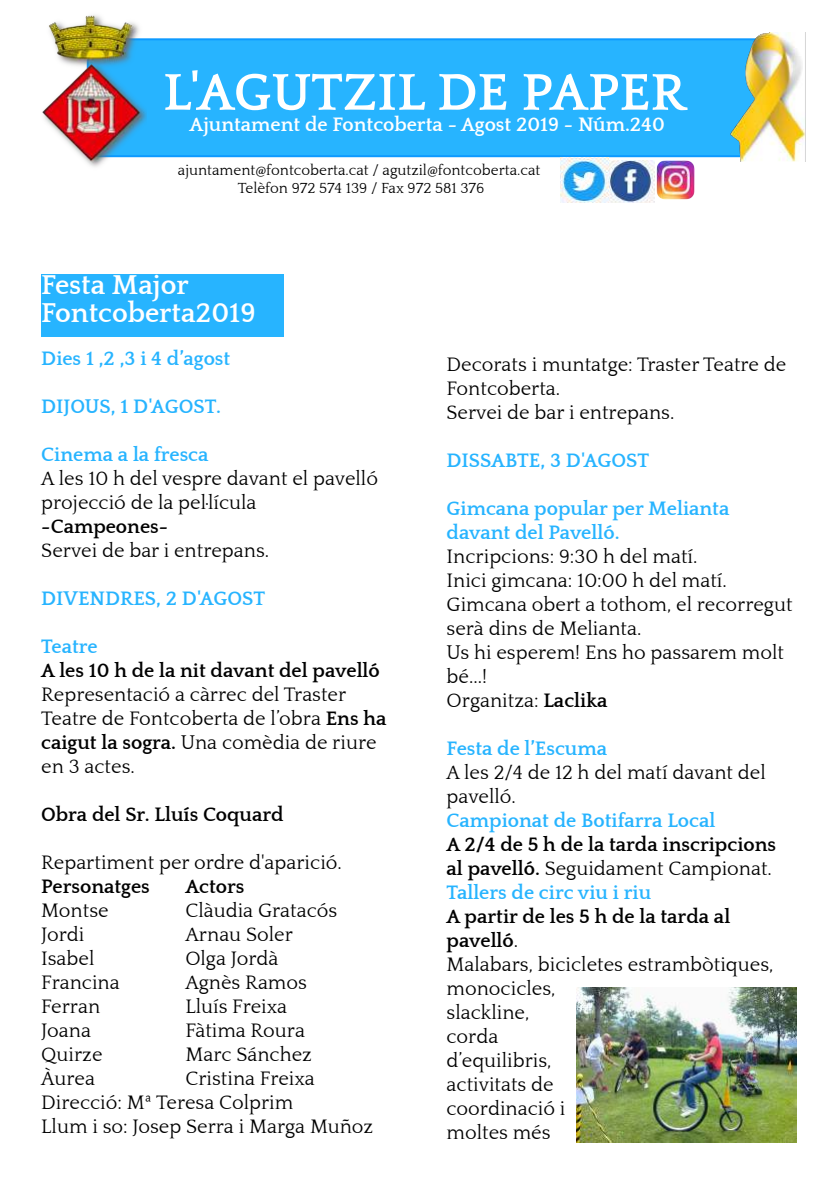
<style>
.page{position:relative;width:840px;height:1191px;background:#fff}
.page>*{position:absolute;margin:0;border:0;box-sizing:border-box;transform-origin:0 0}
.t1{font:700 54px "Quattrocento";color:#fff}
.t2{font:700 28px/28px "Quattrocento";color:#fff}
.t3{font:20px/24px "Quattrocento";color:#000}
.t4{font:700 20px/24px "Quattrocento";color:#27b4ff}
.t5{font:700 20px/24px "Quattrocento";color:#000}
.t6{font:700 20px "Quattrocento";color:#fff}
.t7{font:15px/18px "Quattrocento";color:#000;text-align:center}
.s1{font-weight:700}
.s2{font-weight:400}
.s3{color:#27b4ff}
</style>
<div class="page">
<div style="left:88px;top:39px;width:690px;height:117px;background:#27b4ff"></div>
<div style="left:87px;top:38px;width:692px;height:119px;border:2px solid #0d9aff"></div>
<img style="left:42px;top:15px;width:105px;height:152px">
<img style="left:730px;top:32px;width:74px;height:130px">
<div style="left:41px;top:275px;width:242px;height:62px;background:#27b4ff"></div>
<img style="left:608px;top:160px;width:46px;height:43px">
<img style="left:559px;top:157px;width:49px;height:46px">
<img style="left:656px;top:161px;width:38px;height:38px">
<img style="left:576px;top:987px;width:219px;height:155px">
<h1 class="t1" style="left:163px;top:64px;width:524px">L'AGUTZIL DE PAPER</h1>
<p class="t6" style="left:189px;top:114px;width:476px">Ajuntament de Fontcoberta - Agost 2019 - Núm.240</p>
<p class="t7" style="left:178px;top:162px;width:364px">ajuntament@fontcoberta.cat / agutzil@fontcoberta.cat<br>Telèfon 972 574 139 / Fax 972 581 376</p>
<h2 class="t2" style="left:41px;top:271px;width:216px">Festa Major<br>Fontcoberta2019</h2>
<p class="t4" style="left:41px;top:347px;width:190px">Dies 1 ,2 ,3 i 4 d’agost</p>
<p class="t4" style="left:41px;top:395px;width:181px">DIJOUS, 1 D'AGOST.</p>
<p class="t4" style="left:41px;top:443px;width:168px">Cinema a la fresca</p>
<p class="t3" style="left:41px;top:467px;width:338px">A les 10 h del vespre davant el pavelló projecció de la pel·lícula</p>
<p class="t5" style="left:41px;top:515px;width:128px">-Campeones-</p>
<p class="t3" style="left:41px;top:539px;width:229px">Servei de bar i entrepans.</p>
<p class="t4" style="left:41px;top:587px;width:225px">DIVENDRES, 2 D'AGOST</p>
<p class="t4" style="left:41px;top:635px;width:58px">Teatre</p>
<p class="t5" style="left:41px;top:659px;width:340px">A les 10 h de la nit davant del pavelló</p>
<p class="t3" style="left:41px;top:683px;width:346px">Representació a càrrec del Traster<br>Teatre de Fontcoberta de l’obra <span class="s1">Ens ha caigut la sogra.</span> Una comèdia de riure en 3 actes.</p>
<p class="t5" style="left:41px;top:803px;width:244px">Obra del Sr. Lluís Coquard</p>
<p class="t3" style="left:41px;top:851px;width:302px">Repartiment per ordre d'aparició.</p>
<p class="t5" style="left:41px;top:875px;width:110px">Personatges</p>
<p class="t5" style="left:185px;top:875px;width:60px">Actors</p>
<p class="t3" style="left:41px;top:899px;width:69px">Montse</p>
<p class="t3" style="left:185px;top:899px;width:153px">Clàudia Gratacós</p>
<p class="t3" style="left:41px;top:923px;width:45px">Jordi</p>
<p class="t3" style="left:185px;top:923px;width:109px">Arnau Soler</p>
<p class="t3" style="left:41px;top:947px;width:55px">Isabel</p>
<p class="t3" style="left:185px;top:947px;width:94px">Olga Jordà</p>
<p class="t3" style="left:41px;top:971px;width:80px">Francina</p>
<p class="t3" style="left:185px;top:971px;width:123px">Agnès Ramos</p>
<p class="t3" style="left:41px;top:995px;width:60px">Ferran</p>
<p class="t3" style="left:185px;top:995px;width:103px">Lluís Freixa</p>
<p class="t3" style="left:41px;top:1019px;width:51px">Joana</p>
<p class="t3" style="left:185px;top:1019px;width:121px">Fàtima Roura</p>
<p class="t3" style="left:41px;top:1043px;width:63px">Quirze</p>
<p class="t3" style="left:185px;top:1043px;width:128px">Marc Sánchez</p>
<p class="t3" style="left:41px;top:1067px;width:55px">Àurea</p>
<p class="t3" style="left:41px;top:1067px;width:333px;text-indent:144px">Cristina Freixa<br>Direcció: Mª Teresa Colprim<br>Llum i so: Josep Serra i Marga Muñoz</p>
<p class="t3" style="left:446px;top:353px;width:341px">Decorats i muntatge: Traster Teatre de<br>Fontcoberta.<br>Servei de bar i entrepans.</p>
<p class="t4" style="left:446px;top:449px;width:204px">DISSABTE, 3 D'AGOST</p>
<p class="t4" style="left:446px;top:497px;width:284px">Gimcana popular per Melianta davant del Pavelló.</p>
<p class="t3" style="left:446px;top:545px;width:347px">Incripcions: 9:30 h del matí.<br>Inici gimcana: 10:00 h del matí.<br>Gimcana obert a tothom, el recorregut serà dins de Melianta.<br>Us hi esperem! Ens ho passarem molt bé...!<br>Organitza: <span class="s1">Laclika</span></p>
<p class="t4" style="left:446px;top:737px;width:162px">Festa de l’Escuma</p>
<p class="t3" style="left:446px;top:761px;width:320px">A les 2/4 de 12 h del matí davant del pavelló.</p>
<p class="t4" style="left:446px;top:809px;width:270px">Campionat de Botifarra Local</p>
<p class="t5" style="left:446px;top:833px;width:331px">A 2/4 de 5 h de la tarda inscripcions al pavelló. <span class="s2">Seguidament Campionat.<br></span><span class="s3">Tallers de circ viu i riu</span></p>
<p class="t3" style="left:446px;top:905px;width:328px"><span class="s1">A partir de les 5 h de la tarda al pavelló</span>.<br>Malabars, bicicletes estrambòtiques, monocicles,<br>slackline,<br>corda<br>d’equilibris,<br>activitats de<br>coordinació i<br>moltes més</p>
</div>
